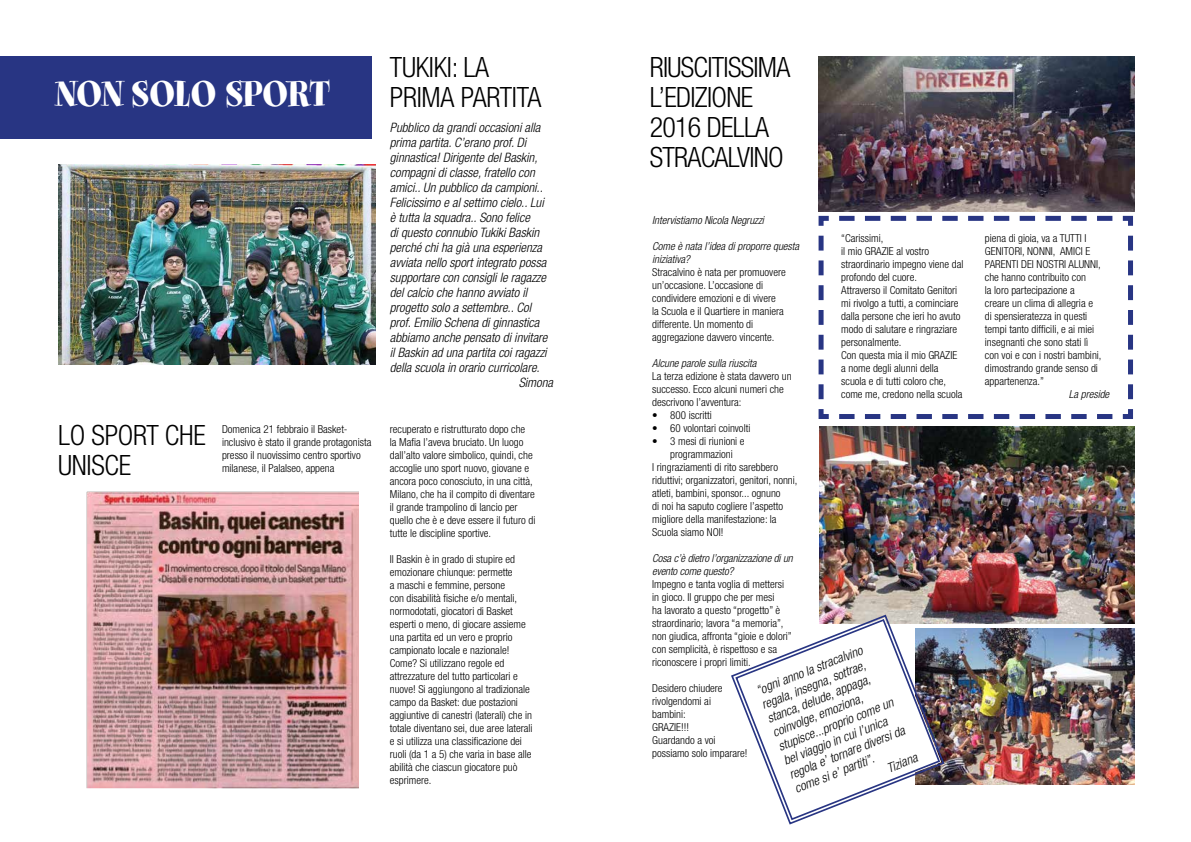
<style>
.page{position:relative;width:1191px;height:842px;background:#fff}
.page>*{position:absolute;margin:0;border:0;box-sizing:border-box;transform-origin:0 0}
.t1{font:40px "Spumoni LP Std";color:#fff}
.t2{font:300 condensed 28px/30px "Helvetica Neue LT Std";letter-spacing:-.025em;color:#000}
.t3{font:italic 300 condensed 13px "Helvetica Neue LT Std";color:#000}
.t4{font:300 condensed 11px/13px "Helvetica Neue LT Std";color:#000}
.t5{font:italic 300 condensed 11px/13px "Helvetica Neue LT Std";color:#000}
</style>
<div class="page">
<div style="left:0;top:57px;width:371px;height:82px;background:#283583"></div>
<svg style="left:818px;top:215px;width:315px;height:204px"></svg>
<img style="left:820px;top:426px;width:314px;height:197px">
<img style="left:945px;top:628px;width:189px;height:157px">
<img style="left:818px;top:57px;width:316px;height:154px">
<svg style="left:731px;top:613px;width:214px;height:212px"></svg>
<div style="left:735px;top:619px;width:205px;height:201px;border:2px solid #283583;border-radius:57px"></div>
<img style="left:86px;top:491px;width:272px;height:298px">
<img style="left:58px;top:164px;width:318px;height:201px">
<h1 class="t1" style="left:56px;top:73px;width:276px">NON SOLO SPORT</h1>
<h2 class="t2" style="left:58px;top:420px;width:149px">LO SPORT CHE<br>UNISCE</h2>
<p class="t4" style="left:222px;top:423px;width:151px">Domenica 21 febbraio il Basket&shy;inclusivo è stato il grande protagonista presso il nuovissimo centro sportivo milanese, il PalaIseo, appena</p>
<h2 class="t2" style="left:390px;top:52px;width:153px">TUKIKI: LA<br>PRIMA PARTITA</h2>
<p class="t3" style="left:390px;top:120px;width:152px">Pubblico da grandi occasioni alla</p>
<p class="t3" style="left:390px;top:135px;width:138px">prima partita. C’erano prof. Di</p>
<p class="t3" style="left:390px;top:150px;width:149px">ginnastica! Dirigente del Baskin,</p>
<p class="t3" style="left:390px;top:165px;width:147px">compagni di classe, fratello con</p>
<p class="t3" style="left:390px;top:180px;width:154px">amici.. Un pubblico da campioni..</p>
<p class="t3" style="left:390px;top:195px;width:155px">Felicissimo e al settimo cielo.. Lui</p>
<p class="t3" style="left:390px;top:210px;width:141px">è tutta la squadra.. Sono felice</p>
<p class="t3" style="left:390px;top:225px;width:151px">di questo connubio Tukiki Baskin</p>
<p class="t3" style="left:390px;top:240px;width:154px">perché chi ha già una esperienza</p>
<p class="t3" style="left:390px;top:255px;width:158px">avviata nello sport integrato possa</p>
<p class="t3" style="left:390px;top:270px;width:158px">supportare con consigli le ragazze</p>
<p class="t3" style="left:390px;top:285px;width:139px">del calcio che hanno avviato il</p>
<p class="t3" style="left:390px;top:300px;width:143px">progetto solo a settembre.. Col</p>
<p class="t3" style="left:390px;top:315px;width:151px">prof. Emilio Schena di ginnastica</p>
<p class="t3" style="left:390px;top:330px;width:159px">abbiamo anche pensato di invitare</p>
<p class="t3" style="left:390px;top:345px;width:158px">il Baskin ad una partita coi ragazzi</p>
<p class="t3" style="left:390px;top:360px;width:151px">della scuola in orario curricolare.</p>
<p class="t3" style="left:518px;top:375px;width:36px">Simona</p>
<p class="t4" style="left:390px;top:423px;width:147px">recuperato e ristrutturato dopo che<br>la Mafia l’aveva bruciato. Un luogo dall’alto valore simbolico, quindi, che accoglie uno sport nuovo, giovane e ancora poco conosciuto, in una città, Milano, che ha il compito di diventare il grande trampolino di lancio per quello che è e deve essere il futuro di tutte le discipline sportive.</p>
<p class="t4" style="left:390px;top:553px;width:144px">Il Baskin è in grado di stupire ed emozionare chiunque: permette<br>a maschi e femmine, persone<br>con disabilità fisiche e/o mentali, normodotati, giocatori di Basket esperti o meno, di giocare assieme una partita ed un vero e proprio campionato locale e nazionale!<br>Come? Si utilizzano regole ed attrezzature del tutto particolari e nuove! Si aggiungono al tradizionale campo da Basket: due postazioni aggiuntive di canestri (laterali) che in totale diventano sei, due aree laterali e si utilizza una classificazione dei ruoli (da 1 a 5) che varia in base alle abilità che ciascun giocatore può esprimere.</p>
<h2 class="t2" style="left:649px;top:52px;width:142px">RIUSCITISSIMA<br>L’EDIZIONE<br>2016 DELLA<br>STRACALVINO</h2>
<p class="t5" style="left:652px;top:214px;width:113px">Intervistiamo Nicola Negruzzi</p>
<p class="t5" style="left:652px;top:240px;width:148px">Come è nata l’idea di proporre questa iniziativa?</p>
<p class="t4" style="left:652px;top:265px;width:135px">Stracalvino è nata per promuovere un’occasione. L’occasione di condividere emozioni e di vivere<br>la Scuola e il Quartiere in maniera differente. Un momento di aggregazione davvero vincente.</p>
<p class="t5" style="left:652px;top:357px;width:106px">Alcune parole sulla riuscita</p>
<p class="t4" style="left:652px;top:369px;width:141px">La terza edizione è stata davvero un successo. Ecco alcuni numeri che descrivono l’avventura:</p>
<p class="t4" style="left:652px;top:408px;width:61px">• 800 iscritti</p>
<p class="t4" style="left:652px;top:421px;width:100px">• 60 volontari coinvolti</p>
<p class="t4" style="left:652px;top:434px;width:94px">• 3 mesi di riunioni e</p>
<p class="t4" style="left:670px;top:447px;width:64px">programmazioni</p>
<p class="t4" style="left:652px;top:460px;width:127px">I ringraziamenti di rito sarebbero</p>
<p class="t4" style="left:652px;top:473px;width:147px">riduttivi; organizzatori, genitori, nonni,</p>
<p class="t4" style="left:652px;top:486px;width:130px">atleti, bambini, sponsor... ognuno</p>
<p class="t4" style="left:652px;top:499px;width:133px">di noi ha saputo cogliere l’aspetto</p>
<p class="t4" style="left:652px;top:512px;width:126px">migliore della manifestazione: la</p>
<p class="t4" style="left:652px;top:525px;width:73px">Scuola siamo NOI!</p>
<p class="t5" style="left:652px;top:552px;width:142px">Cosa c’è dietro l’organizzazione di un evento come questo?</p>
<p class="t4" style="left:652px;top:577px;width:141px">Impegno e tanta voglia di mettersi in gioco. Il gruppo che per mesi<br>ha lavorato a questo “progetto” è straordinario; lavora “a memoria”, non giudica, affronta “gioie e dolori” con semplicità, è rispettoso e sa riconoscere i propri limiti.</p>
<p class="t4" style="left:652px;top:681px;width:97px">Desidero chiudere rivolgendomi ai<br>bambini:<br>GRAZIE!!!<br>Guardando a voi possiamo solo imparare!</p>
<p class="t4" style="left:841px;top:231px;width:124px">“Carissimi,<br>il mio GRAZIE al vostro straordinario impegno viene dal profondo del cuore.<br>Attraverso il Comitato Genitori mi rivolgo a tutti, a cominciare dalla persone che ieri ho avuto modo di salutare e ringraziare personalmente.<br>Con questa mia il mio GRAZIE a nome degli alunni della scuola e di tutti coloro che, come me, credono nella scuola</p>
<p class="t3" style="left:754px;top:683px;width:115px;rotate:-21deg">“ogni anno la stracalvino</p>
<p class="t3" style="left:759px;top:697px;width:112px;rotate:-21deg">regala, insegna, sottrae,</p>
<p class="t3" style="left:765px;top:711px;width:111px;rotate:-21deg">stanca, delude, appaga,</p>
<p class="t3" style="left:770px;top:725px;width:97px;rotate:-21deg">coinvolge, emoziona,</p>
<p class="t3" style="left:776px;top:739px;width:124px;rotate:-21deg">stupisce...proprio come un</p>
<p class="t3" style="left:781px;top:753px;width:112px;rotate:-21deg">bel viaggio in cui l’unica</p>
<p class="t3" style="left:787px;top:767px;width:125px;rotate:-21deg">regola e’ tornare diversi da</p>
<p class="t3" style="left:792px;top:781px;width:86px;rotate:-21deg">come si e’ partiti”.</p>
<p class="t3" style="left:884px;top:761px;width:33px;rotate:-21deg">Tiziana</p>
<p class="t4" style="left:985px;top:231px;width:118px">piena di gioia, va a TUTTI I<br>GENITORI, NONNI, AMICI E<br>PARENTI DEI NOSTRI ALUNNI, che hanno contribuito con<br>la loro partecipazione a creare un clima di allegria e di spensieratezza in questi tempi tanto difficili, e ai miei insegnanti che sono stati lì con voi e con i nostri bambini, dimostrando grande senso di appartenenza.”</p>
<p class="t5" style="left:1068px;top:388px;width:42px">La preside</p>
</div>
